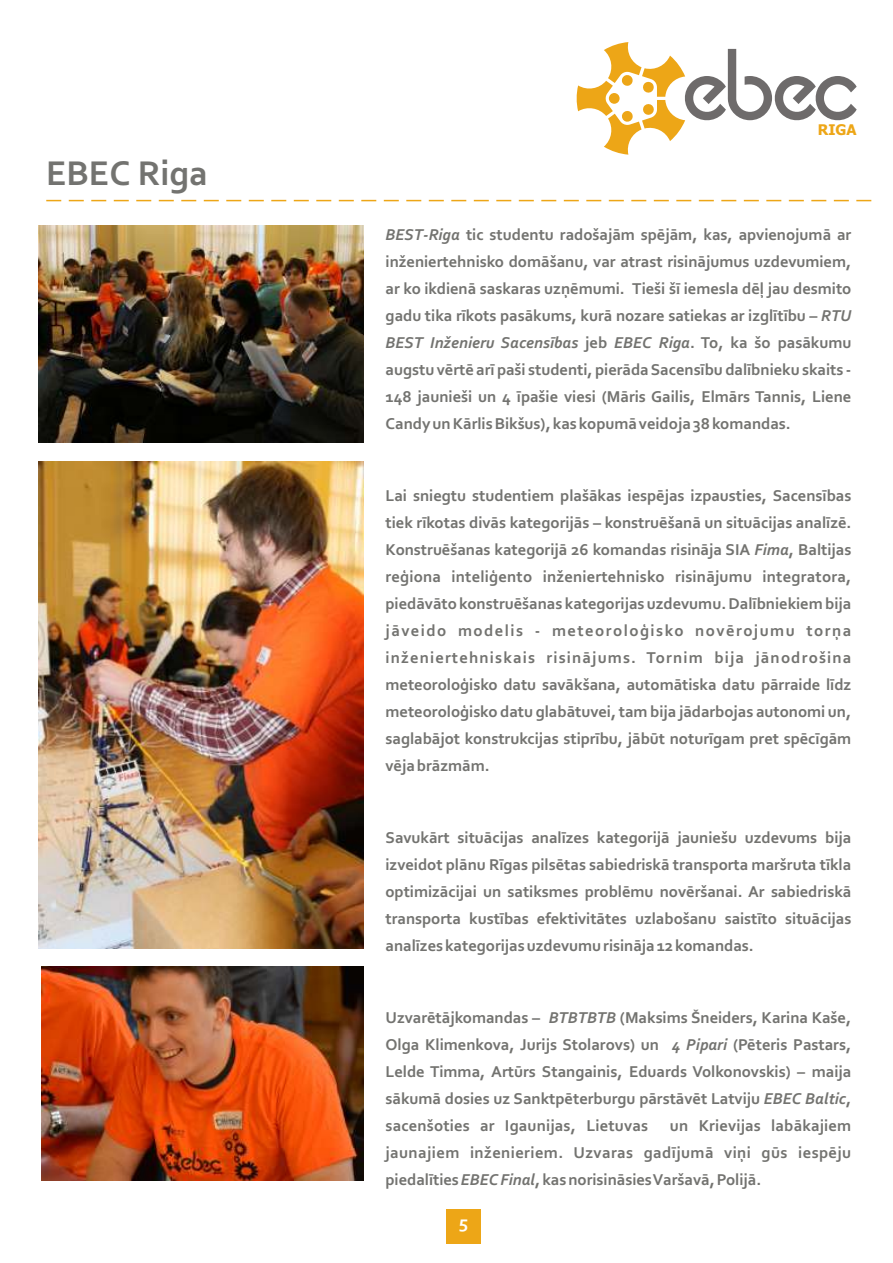
<style>
.page{position:relative;width:893px;height:1263px;background:#fff}
.page>*{position:absolute;margin:0;border:0;box-sizing:border-box;transform-origin:0 0}
.t1{font:700 36px "Corbel";color:#737370}
.t2{font:700 18px "Corbel";color:#fff;scale:1.07 1}
.t3{font:700 16.5px/27px "Corbel";color:#737370;text-align:justify}
.t4{font:700 14.7px "Tahoma";color:#eda617}
.s1{font-style:italic}
</style>
<div class="page">
<div style="left:446px;top:1209px;width:34px;height:34px;background:#eda617"></div>
<svg style="left:46px;top:199px;width:826px;height:3px"></svg>
<svg style="left:576px;top:42px;width:281px;height:113px"></svg>
<img style="left:38px;top:226px;width:326px;height:217px">
<img style="left:39px;top:461px;width:325px;height:487px">
<img style="left:41px;top:967px;width:323px;height:213px">
<h1 class="t1" style="left:46px;top:158px;width:163px">EBEC Riga</h1>
<p class="t4" style="left:818px;top:123px;width:40px">RIGA</p>
<p class="t3" style="left:386px;top:222px;width:467px"><span class="s1">BEST‐Riga</span> tic studentu radošajām spējām, kas, apvienojumā ar inženiertehnisko domāšanu, var atrast risinājumus uzdevumiem, ar ko ikdienā saskaras uzņēmumi. Tieši šī iemesla dēļ jau desmito gadu tika rīkots pasākums, kurā nozare satiekas ar izglītību – <span class="s1">RTU BEST Inženieru Sacensības</span> jeb <span class="s1">EBEC Riga</span>. To, ka šo pasākumu augstu vērtē arī paši studenti, pierāda Sacensību dalībnieku skaits ‐ 148 jaunieši un 4 īpašie viesi (Māris Gailis, Elmārs Tannis, Liene Candy un Kārlis Bikšus), kas kopumā veidoja 38 komandas.</p>
<p class="t3" style="left:385px;top:483px;width:467px">Lai sniegtu studentiem plašākas iespējas izpausties, Sacensības tiek rīkotas divās kategorijās – konstruēšanā un situācijas analīzē.<br>Konstruēšanas kategorijā 26 komandas risināja SIA <span class="s1">Fima</span>, Baltijas reģiona inteliģento inženiertehnisko risinājumu integratora, piedāvāto konstruēšanas kategorijas uzdevumu. Dalībniekiem bija jāveido modelis ‐ meteoroloģisko novērojumu torņa inženiertehniskais risinājums. Tornim bija jānodrošina meteoroloģisko datu savākšana, automātiska datu pārraide līdz meteoroloģisko datu glabātuvei, tam bija jādarbojas autonomi un, saglabājot konstrukcijas stiprību, jābūt noturīgam pret spēcīgām vēja brāzmām.</p>
<p class="t3" style="left:385px;top:825px;width:467px">Savukārt situācijas analīzes kategorijā jauniešu uzdevums bija izveidot plānu Rīgas pilsētas sabiedriskā transporta maršruta tīkla optimizācijai un satiksmes problēmu novēršanai. Ar sabiedriskā transporta kustības efektivitātes uzlabošanu saistīto situācijas analīzes kategorijas uzdevumu risināja 12 komandas.</p>
<p class="t3" style="left:385px;top:1005px;width:467px">Uzvarētājkomandas – <span class="s1">BTBTBTB</span> (Maksims Šneiders, Karina Kaše, Olga Klimenkova, Jurijs Stolarovs) un <span class="s1">4 Pipari</span> (Pēteris Pastars, Lelde Timma, Artūrs Stangainis, Eduards Volkonovskis) – maija sākumā dosies uz Sanktpēterburgu pārstāvēt Latviju <span class="s1">EBEC Baltic</span>, sacenšoties ar Igaunijas, Lietuvas</p>
<p class="t3" style="left:385px;top:1113px;width:467px;text-indent:284px">un Krievijas labākajiem jaunajiem inženieriem. Uzvaras gadījumā viņi gūs iespēju piedalīties <span class="s1">EBEC Final</span>, kas norisināsies Varšavā, Polijā.</p>
<p class="t2" style="left:459px;top:1215px;width:10px">5</p>
</div>
